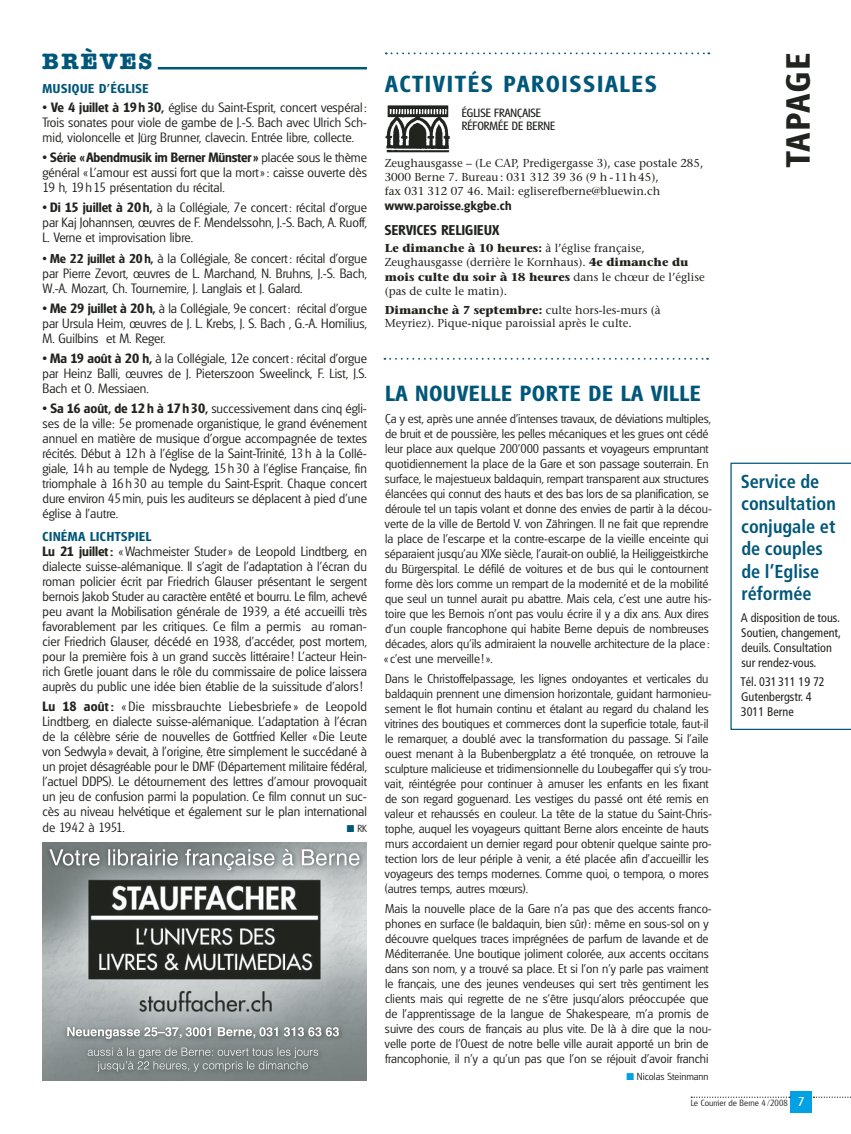
<style>
.page{position:relative;width:851px;height:1134px;background:#fff}
.page>*{position:absolute;margin:0;border:0;box-sizing:border-box;transform-origin:0 0}
.t1{font:600 32.5px "Glasgow";color:#20231e}
.t2{font:600 22.5px "Glasgow";letter-spacing:.1em;color:#005779}
.t3{font:22.5px "American Typewriter Bold A";letter-spacing:.09em;color:#005779}
.t4{font:600 21.25px "Glasgow";letter-spacing:.05em;color:#005779}
.t5{font:700 condensed 18.75px/22.5px "Frutiger";color:#005779}
.t6{font:600 13.75px "Glasgow";letter-spacing:.025em;color:#20231e;scale:.95 1}
.t7{font:300 13.12px/15px "Glasgow";color:#20231e;text-align:justify}
.t8{font:300 12.5px/15px "Glasgow";color:#20231e}
.t9{font:condensed 12.5px/15px "Frutiger";color:#20231e}
.t10{font:600 12.5px "Glasgow";letter-spacing:.05em;color:#005779}
.t11{font:600 12.5px "Glasgow";letter-spacing:.02em;color:#20231e}
.t12{font:11.62px/13.8px "Glasgow";color:#20231e}
.t13{font:11.5px/13.8px "Stone Serif";color:#20231e}
.t14{font:300 10px "Glasgow";color:#20231e}
.t15{font:300 8.75px "Glasgow";color:#20231e}
.s1{font-weight:600}
.s2{font-weight:600;font-size:12.5px}
.s3{color:#005779}
.s4{font-weight:700}
.s5{color:#00a2e3}
.s6{font-weight:400;font-size:12.5px;color:#fff}
</style>
<div class="page">
<svg style="left:730px;top:463px;width:120px;height:267px"></svg>
<img style="left:385px;top:105px;width:65px;height:48px">
<hr style="left:158px;top:67px;width:209px;height:2px;background:#005779">
<svg style="left:386px;top:52px;width:323px;height:2px"></svg>
<svg style="left:384px;top:358px;width:324px;height:2px"></svg>
<div style="left:790px;top:1091px;width:21px;height:22px;background:#00a2e3"></div>
<svg style="left:813px;top:1096px;width:36px;height:2px"></svg>
<svg style="left:691px;top:1096px;width:98px;height:2px"></svg>
<img style="left:43px;top:843px;width:323px;height:238px">
<img style="left:49px;top:849px;width:79px;height:17px">
<img style="left:67px;top:1027px;width:45px;height:12px">
<img style="left:291px;top:1027px;width:30px;height:9px">
<img style="left:88px;top:1050px;width:22px;height:6px">
<svg style="left:277px;top:1047px;width:13px;height:9px"></svg>
<img style="left:294px;top:1047px;width:24px;height:11px">
<img style="left:97px;top:1061px;width:36px;height:10px">
<img style="left:284px;top:1061px;width:24px;height:8px">
<h2 class="t3" style="left:42px;top:54px;width:112px">BRÈVES</h2>
<h1 class="t1" style="left:786px;top:167px;width:115px;rotate:-90deg">TAPAGE</h1>
<h2 class="t2" style="left:385px;top:76px;width:272px">ACTIVITÉS PAROISSIALES</h2>
<p class="t10" style="left:43px;top:84px;width:108px">MUSIQUE D’ÉGLISE</p>
<p class="t7" style="left:43px;top:101px;width:326px"><span class="s1">• Ve 4 juillet à 19 h 30,</span> église du Saint-Esprit, concert vespéral :<br>Trois sonates pour viole de gambe de J.-S. Bach avec Ulrich Sch&shy;mid, violoncelle et Jürg Brunner, clavecin. Entrée libre, collecte.</p>
<p class="t7" style="left:43px;top:151px;width:326px"><span class="s1">• Série « Abendmusik im Berner Münster »</span> placée sous le thème général « L’amour est aussi fort que la mort » : caisse ouverte dès 19 h, 19 h 15 présentation du récital.</p>
<p class="t7" style="left:43px;top:201px;width:326px"><span class="s1">• Di 15 juillet à 20 h,</span> à la Collégiale, 7e concert : récital d’orgue par Kaj Johannsen, œuvres de F. Mendelssohn, J.-S. Bach, A. Ruoff, L. Verne et improvisation libre.</p>
<p class="t7" style="left:43px;top:252px;width:326px"><span class="s2">• Me 22 juillet à 20 h,</span> à la Collégiale, 8e concert : récital d’orgue par Pierre Zevort, œuvres de L. Marchand, N. Bruhns, J.-S. Bach, W.-A. Mozart, Ch. Tournemire, J. Langlais et J. Galard.</p>
<p class="t7" style="left:43px;top:302px;width:326px"><span class="s1">• Me 29 juillet à 20 h,</span> à la Collégiale, 9e concert : récital d’orgue par Ursula Heim, œuvres de J. L. Krebs, J. S. Bach , G.-A. Homilius, M. Guilbins et M. Reger.</p>
<p class="t7" style="left:43px;top:352px;width:326px"><span class="s1">• Ma 19 août à 20 h,</span> à la Collégiale, 12e concert : récital d’orgue par Heinz Balli, œuvres de J. Pieterszoon Sweelinck, F. List, J.S.<br>Bach et O. Messiaen.</p>
<p class="t7" style="left:43px;top:402px;width:326px"><span class="s1">• Sa 16 août, de 12 h à 17 h 30,</span> successivement dans cinq égli&shy;ses de la ville : 5e promenade organistique, le grand événement annuel en matière de musique d’orgue accompagnée de textes récités. Début à 12 h à l’église de la Saint-Trinité, 13 h à la Collé&shy;giale, 14 h au temple de Nydegg, 15 h 30 à l’église Française, fin triomphale à 16 h 30 au temple du Saint-Esprit. Chaque concert dure environ 45 min, puis les auditeurs se déplacent à pied d’une église à l’autre.</p>
<p class="t10" style="left:43px;top:531px;width:110px">CINÉMA LICHTSPIEL</p>
<p class="t7" style="left:43px;top:545px;width:326px"><span class="s1">Lu 21 juillet :</span> « Wachmeister Studer » de Leopold Lindtberg, en dialecte suisse-alémanique. Il s’agit de l’adaptation à l’écran du roman policier écrit par Friedrich Glauser présentant le sergent bernois Jakob Studer au caractère entêté et bourru. Le film, achevé peu avant la Mobilisation générale de 1939, a été accueilli très favorablement par les critiques. Ce film a permis au roman&shy;cier Friedrich Glauser, décédé en 1938, d’accéder, post mortem, pour la première fois à un grand succès littéraire ! L’acteur Hein&shy;rich Gretle jouant dans le rôle du commissaire de police laissera auprès du public une idée bien établie de la suissitude d’alors !</p>
<p class="t7" style="left:43px;top:700px;width:326px"><span class="s1">Lu 18 août :</span> « Die missbrauchte Liebesbriefe » de Leopold Lindtberg, en dialecte suisse-alémanique. L’adaptation à l’écran de la célèbre série de nouvelles de Gottfried Keller « Die Leute von Sedwyla » devait, à l’origine, être simplement le succédané à un projet désagréable pour le DMF (Département militaire fédéral, l’actuel DDPS). Le détournement des lettres d’amour provoquait un jeu de confusion parmi la population. Ce film connut un suc&shy;cès au niveau helvétique et également sur le plan international</p>
<p class="t7" style="left:43px;top:821px;width:84px">de 1942 à 1951.</p>
<p class="t14" style="left:347px;top:825px;width:22px"><span class="s3">■</span> RK</p>
<p class="t12" style="left:461px;top:107px;width:95px">ÉGLISE FRANÇAISE<br>RÉFORMÉE DE BERNE</p>
<p class="t13" style="left:384px;top:158px;width:320px">Zeughausgasse – (Le CAP, Predigergasse 3), case postale 285,<br>3000 Berne 7. Bureau : 031 312 39 36 (9 h - 11 h 45),<br>fax 031 312 07 46. Mail : egliserefberne@bluewin.ch</p>
<p class="t11" style="left:384px;top:201px;width:128px">www.paroisse.gkgbe.ch</p>
<p class="t6" style="left:384px;top:225px;width:122px">SERVICES RELIGIEUX</p>
<p class="t13" style="left:384px;top:242px;width:305px"><span class="s4">Le dimanche à 10 heures :</span> à l’église française,<br>Zeughausgasse (derrière le Kornhaus). <span class="s4">4e dimanche du</span></p>
<p class="t13" style="left:384px;top:271px;width:321px"><span class="s4">mois culte du soir à 18 heures</span> dans le chœur de l’église (pas de culte le matin).</p>
<p class="t13" style="left:384px;top:304px;width:277px"><span class="s4">Dimanche à 7 septembre :</span> culte hors-les-murs (à<br>Meyriez). Pique-nique paroissial après le culte.</p>
<h3 class="t4" style="left:385px;top:385px;width:316px">LA NOUVELLE PORTE DE LA VILLE</h3>
<p class="t8" style="left:383px;top:412px;width:329px">Ça y est, après une année d’intenses travaux, de déviations multiples, de bruit et de poussière, les pelles mécaniques et les grues ont cédé leur place aux quelque 200’000 passants et voyageurs empruntant quotidiennement la place de la Gare et son passage souterrain. En surface, le majestueux baldaquin, rempart transparent aux structures élancées qui connut des hauts et des bas lors de sa planification, se déroule tel un tapis volant et donne des envies de partir à la décou&shy;verte de la ville de Bertold V. von Zähringen. Il ne fait que reprendre la place de l’escarpe et la contre-escarpe de la vieille enceinte qui séparaient jusqu’au XIXe siècle, l’aurait-on oublié, la Heiliggeistkirche du Bürgerspital. Le défilé de voitures et de bus qui le contournent forme dès lors comme un rempart de la modernité et de la mobilité que seul un tunnel aurait pu abattre. Mais cela, c’est une autre his&shy;toire que les Bernois n’ont pas voulu écrire il y a dix ans. Aux dires d’un couple francophone qui habite Berne depuis de nombreuses décades, alors qu’ils admiraient la nouvelle architecture de la place : « c’est une merveille ! ».</p>
<p class="t8" style="left:385px;top:672px;width:328px">Dans le Christoffelpassage, les lignes ondoyantes et verticales du baldaquin prennent une dimension horizontale, guidant harmonieu&shy;sement le flot humain continu et étalant au regard du chaland les vitrines des boutiques et commerces dont la superficie totale, faut-il le remarquer, a doublé avec la transformation du passage. Si l’aile ouest menant à la Bubenbergplatz a été tronquée, on retrouve la sculpture malicieuse et tridimensionnelle du Loubegaffer qui s’y trou&shy;vait, réintégrée pour continuer à amuser les enfants en les fixant de son regard goguenard. Les vestiges du passé ont été remis en valeur et rehaussés en couleur. La tête de la statue du Saint-Chris&shy;tophe, auquel les voyageurs quittant Berne alors enceinte de hauts murs accordaient un dernier regard pour obtenir quelque sainte pro&shy;tection lors de leur périple à venir, a été placée afin d’accueillir les voyageurs des temps modernes. Comme quoi, o tempora, o mores (autres temps, autres mœurs).</p>
<p class="t8" style="left:385px;top:903px;width:328px">Mais la nouvelle place de la Gare n’a pas que des accents franco&shy;phones en surface (le baldaquin, bien sûr) : même en sous-sol on y découvre quelques traces imprégnées de parfum de lavande et de Méditerranée. Une boutique joliment colorée, aux accents occitans dans son nom, y a trouvé sa place. Et si l’on n’y parle pas vraiment le français, une des jeunes vendeuses qui sert très gentiment les clients mais qui regrette de ne s’être jusqu’alors préoccupée que de l’apprentissage de la langue de Shakespeare, m’a promis de suivre des cours de français au plus vite. De là à dire que la nou&shy;velle porte de l’Ouest de notre belle ville aurait apporté un brin de francophonie, il n’y a qu’un pas que l’on se réjouit d’avoir franchi</p>
<p class="t14" style="left:626px;top:1072px;width:84px"><span class="s5">■</span> Nicolas Steinmann</p>
<h3 class="t5" style="left:740px;top:471px;width:97px">Service de consultation conjugale et de couples de l’Eglise réformée</h3>
<p class="t9" style="left:740px;top:611px;width:102px">A disposition de tous.<br>Soutien, changement, deuils. Consultation sur rendez-vous.</p>
<p class="t9" style="left:740px;top:675px;width:86px">Tél. 031 311 19 72<br>Gutenbergstr. 4<br>3011 Berne</p>
<p class="t15" style="left:690px;top:1100px;width:115px">Le Courrier de Berne 4 / 2008 <span class="s6">7</span></p>
</div>
